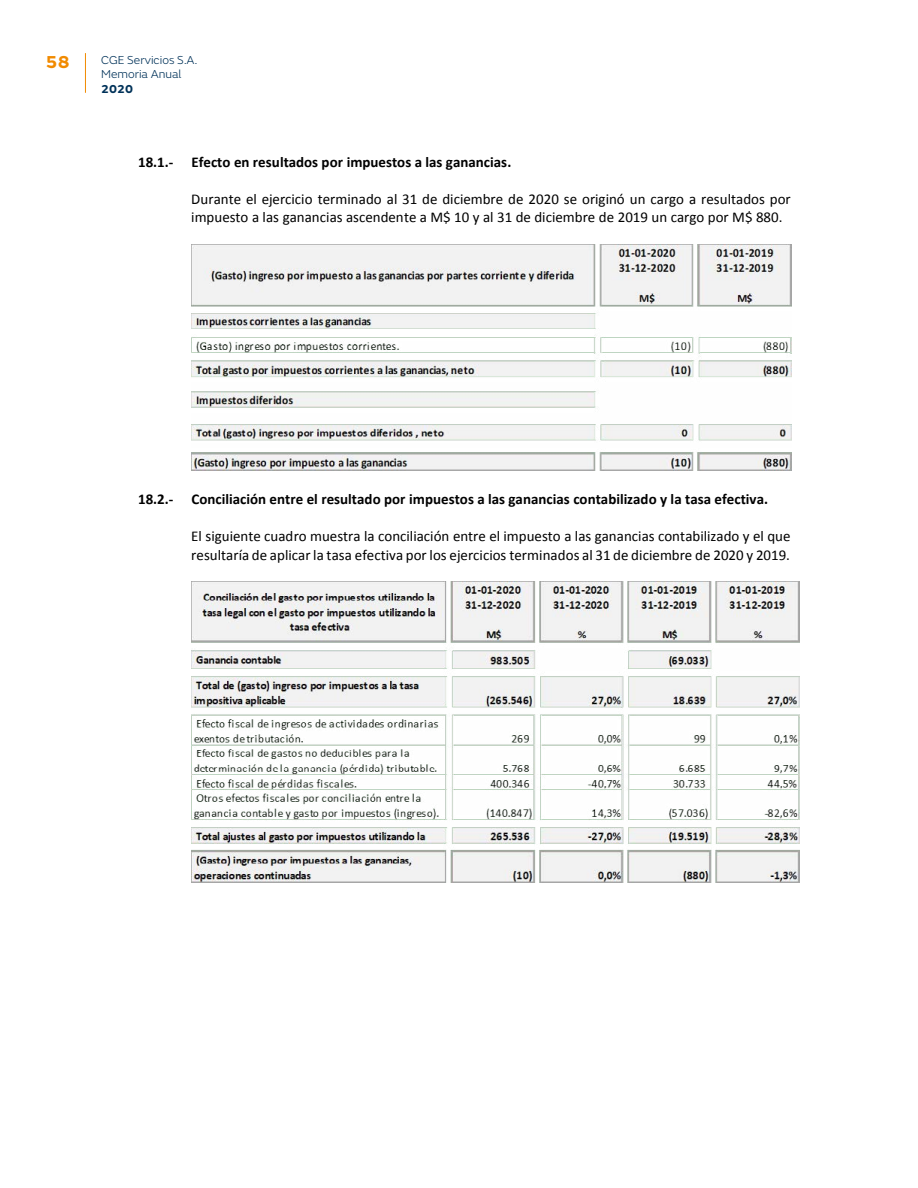
<style>
.page{position:relative;width:918px;height:1188px;background:#fff}
.page>*{position:absolute;margin:0;border:0;box-sizing:border-box;transform-origin:0 0}
.t1{font:700 18px "FS Emeric";color:#f18a00}
.t2{font:15px/18.3px "Calibri";color:#000}
.t3{font:700 15px "Calibri";color:#000}
.t4{font:300 12px/14.4px "FS Emeric";color:#003259}
.t5{font:700 12px "FS Emeric";color:#003259}
</style>
<div class="page">
<img style="left:191px;top:245px;width:600px;height:226px">
<img style="left:191px;top:582px;width:608px;height:301px">
<hr style="left:85px;top:53px;width:1px;height:40px;background:#f18a00">
<p class="t1" style="left:46px;top:48px;width:25px">58</p>
<p class="t4" style="left:101px;top:52px;width:98px">CGE Servicios S.A.<br>Memoria Anual</p>
<p class="t5" style="left:101px;top:79px;width:33px">2020</p>
<p class="t3" style="left:138px;top:153px;width:375px">18.1.- Efecto en resultados por impuestos a las ganancias.</p>
<p class="t2" style="left:191px;top:189px;width:601px">Durante el ejercicio terminado al 31 de diciembre de 2020 se originó un cargo a resultados por impuesto a las ganancias ascendente a M$ 10 y al 31 de diciembre de 2019 un cargo por M$ 880.</p>
<p class="t3" style="left:138px;top:490px;width:631px">18.2.- Conciliación entre el resultado por impuestos a las ganancias contabilizado y la tasa efectiva.</p>
<p class="t2" style="left:191px;top:526px;width:601px">El siguiente cuadro muestra la conciliación entre el impuesto a las ganancias contabilizado y el que resultaría de aplicar la tasa efectiva por los ejercicios terminados al 31 de diciembre de 2020 y 2019.</p>
</div>
